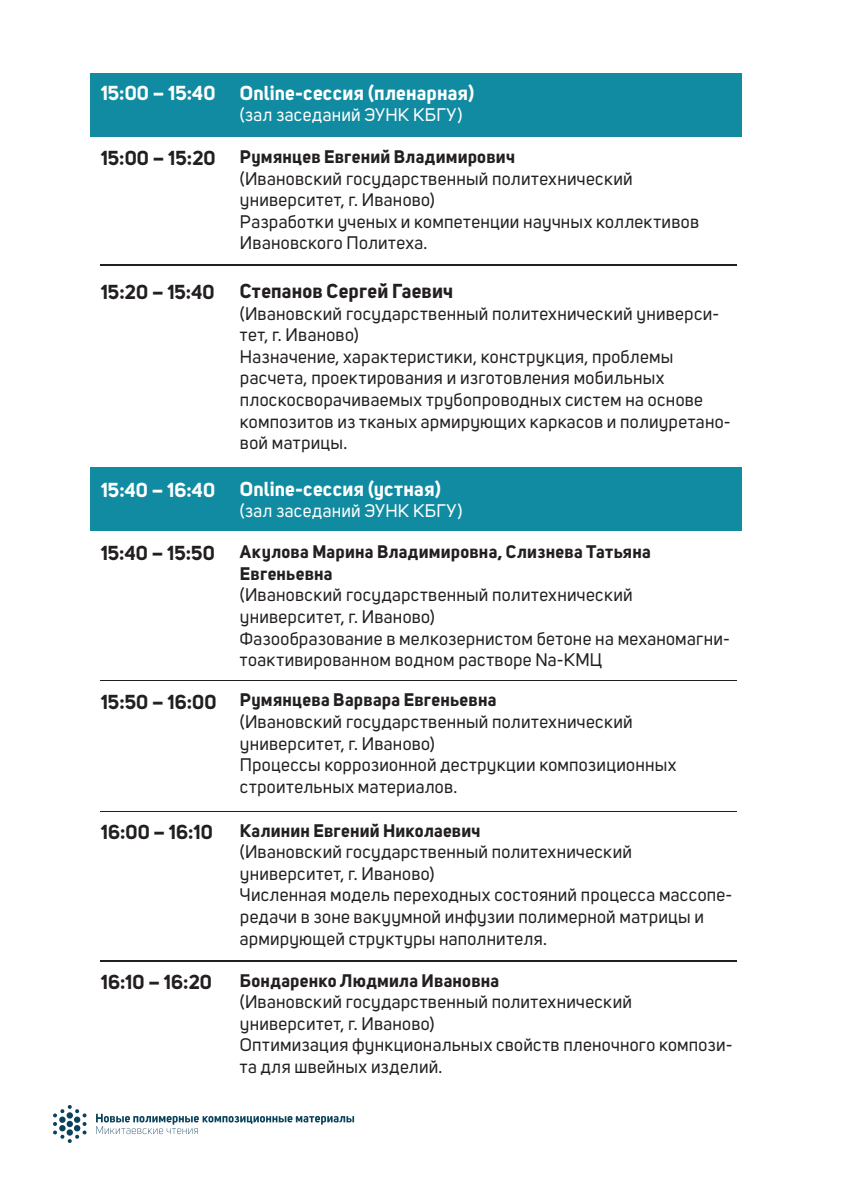
<style>
.page{position:relative;width:842px;height:1191px;background:#fff}
.page>*{position:absolute;margin:0;border:0;box-sizing:border-box;transform-origin:0 0}
.t1{font:700 20px "Uni Sans";letter-spacing:.01em;color:#231f20}
.t2{font:700 20px "Uni Sans";letter-spacing:.01em;color:#fff}
.t3{font:18px/21.6px "Uni Sans";letter-spacing:.015em;color:#231f20}
.t4{font:700 18px/21.6px "Uni Sans";letter-spacing:.01em;color:#231f20}
.t5{font:18px "Uni Sans";letter-spacing:.03em;color:#fff}
</style>
<div class="page">
<div style="left:90px;top:73px;width:651px;height:64px;background:#118ba1"></div>
<div style="left:90px;top:467px;width:651px;height:63px;background:#118ba1"></div>
<hr style="left:101px;top:265px;width:636px;height:1px;background:#231f20">
<hr style="left:101px;top:680px;width:636px;height:1px;background:#231f20">
<hr style="left:101px;top:810px;width:636px;height:1px;background:#231f20">
<hr style="left:101px;top:960px;width:636px;height:1px;background:#231f20">
<svg style="left:96px;top:1113px;width:258px;height:21px"></svg>
<svg style="left:53px;top:1105px;width:34px;height:38px"></svg>
<svg style="left:66px;top:1120px;width:7px;height:7px"></svg>
<p class="t2" style="left:101px;top:81px;width:116px">15:00 – 15:40</p>
<p class="t2" style="left:240px;top:80px;width:236px">Online-сессия (пленарная)</p>
<p class="t5" style="left:240px;top:105px;width:224px">(зал заседаний ЭУНК КБГУ)</p>
<p class="t1" style="left:101px;top:146px;width:116px">15:00 – 15:20</p>
<p class="t4" style="left:240px;top:146px;width:277px">Румянцев Евгений Владимирович</p>
<p class="t3" style="left:240px;top:168px;width:461px">(Ивановский государственный политехнический университет, г. Иваново)<br>Разработки ученых и компетенции научных коллективов Ивановского Политеха.</p>
<p class="t1" style="left:101px;top:279px;width:115px">15:20 – 15:40</p>
<p class="t1" style="left:240px;top:278px;width:215px">Степанов Сергей Гаевич</p>
<p class="t3" style="left:240px;top:303px;width:492px">(Ивановский государственный политехнический универси&shy;тет, г. Иваново)<br>Назначение, характеристики, конструкция, проблемы расчета, проектирования и изготовления мобильных плоскосворачиваемых трубопроводных систем на основе композитов из тканых армирующих каркасов и полиуретано&shy;вой матрицы.</p>
<p class="t2" style="left:101px;top:477px;width:116px">15:40 – 16:40</p>
<p class="t2" style="left:240px;top:476px;width:202px">Online-сессия (устная)</p>
<p class="t5" style="left:240px;top:501px;width:224px">(зал заседаний ЭУНК КБГУ)</p>
<p class="t1" style="left:101px;top:541px;width:116px">15:40 – 15:50</p>
<p class="t4" style="left:240px;top:541px;width:412px">Акулова Марина Владимировна, Слизнева Татьяна<br>Евгеньевна</p>
<p class="t3" style="left:240px;top:584px;width:491px">(Ивановский государственный политехнический университет, г. Иваново)<br>Фазообразование в мелкозернистом бетоне на механомагни&shy;тоактивированном водном растворе Na-КМЦ</p>
<p class="t1" style="left:101px;top:689px;width:117px">15:50 – 16:00</p>
<p class="t4" style="left:240px;top:689px;width:258px">Румянцева Варвара Евгеньевна</p>
<p class="t3" style="left:240px;top:711px;width:438px">(Ивановский государственный политехнический университет, г. Иваново)<br>Процессы коррозионной деструкции композиционных строительных материалов.</p>
<p class="t1" style="left:101px;top:819px;width:113px">16:00 – 16:10</p>
<p class="t4" style="left:240px;top:819px;width:242px">Калинин Евгений Николаевич</p>
<p class="t3" style="left:240px;top:841px;width:494px">(Ивановский государственный политехнический университет, г. Иваново)<br>Численная модель переходных состояний процесса массопе&shy;редачи в зоне вакуумной инфузии полимерной матрицы и армирующей структуры наполнителя.</p>
<p class="t1" style="left:101px;top:969px;width:113px">16:10 – 16:20</p>
<p class="t4" style="left:240px;top:969px;width:261px">Бондаренко Людмила Ивановна</p>
<p class="t3" style="left:240px;top:991px;width:494px">(Ивановский государственный политехнический университет, г. Иваново)<br>Оптимизация функциональных свойств пленочного компози&shy;та для швейных изделий.</p>
</div>
